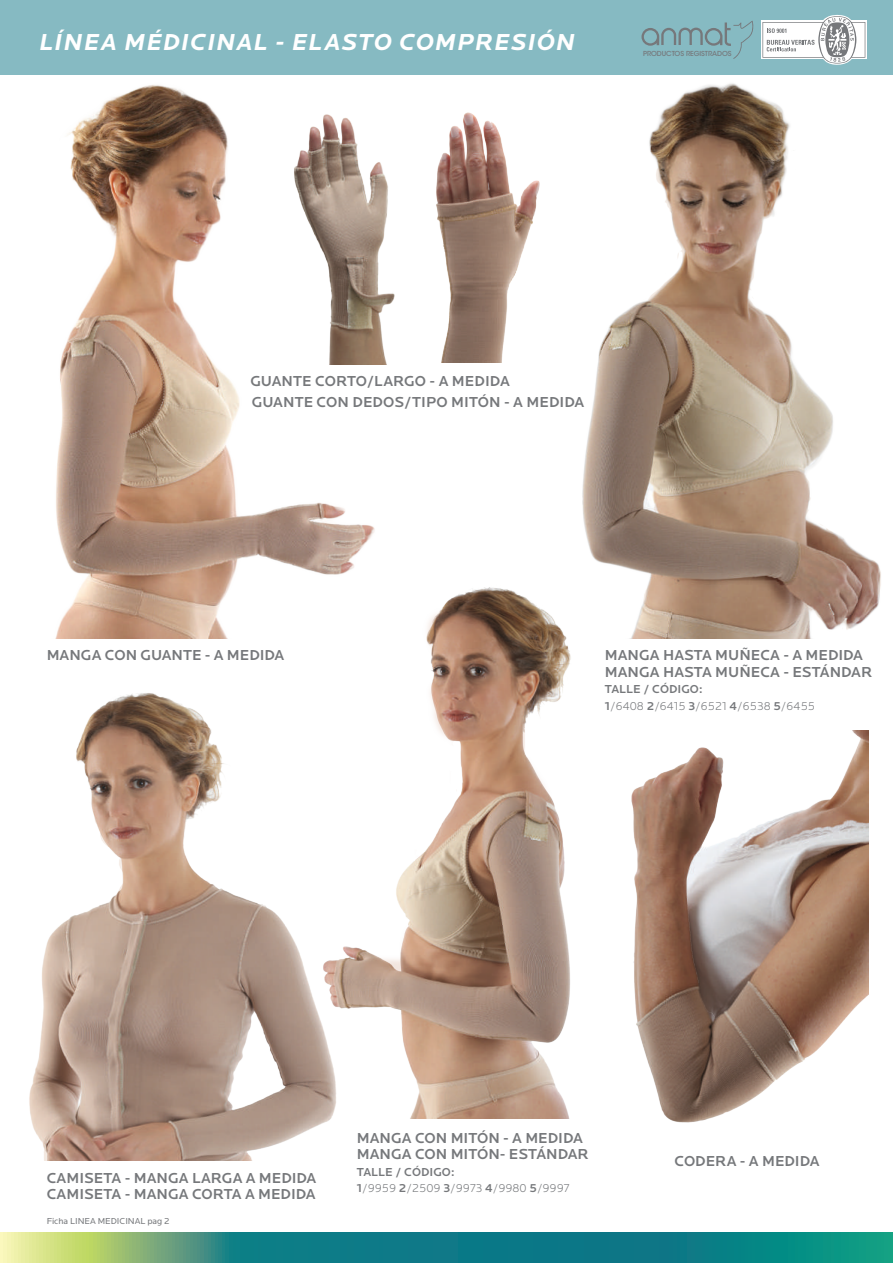
<style>
.page{position:relative;width:893px;height:1263px;background:#fff}
.page>*{position:absolute;margin:0;border:0;box-sizing:border-box;transform-origin:0 0}
.t1{font:italic 700 24px "Locator";letter-spacing:.05em;color:#fff}
.t2{font:500 15px/16.5px "Locator";color:#76787b}
.t3{font:300 12px/16.5px "Locator";letter-spacing:.005em;color:#76787b}
.t4{font:9px "Locator";letter-spacing:-.005em;color:#76787b}
.t5{font:500 6.9px "ITC Avant Garde Std";letter-spacing:-.01em;color:#76787b}
.s1{font-weight:500}
</style>
<div class="page">
<div style="left:0;top:0;width:893px;height:75px;background:#86bac2"></div>
<svg style="left:762px;top:14px;width:103px;height:42px;background:#d0d7d9"></svg>
<img style="left:55px;top:85px;width:332px;height:553px">
<img style="left:263px;top:565px;width:369px;height:553px">
<img style="left:433px;top:56px;width:448px;height:582px">
<img style="left:217px;top:105px;width:259px;height:259px">
<img style="left:389px;top:66px;width:198px;height:297px">
<svg style="left:0;top:1232px;width:893px;height:31px;background:#309084"></svg>
<svg style="left:641px;top:21px;width:114px;height:38px"></svg>
<img style="left:29px;top:674px;width:368px;height:486px">
<img style="left:573px;top:730px;width:296px;height:393px">
<h1 class="t1" style="left:39px;top:28px;width:537px">LÍNEA MÉDICINAL - ELASTO COMPRESIÓN</h1>
<p class="t5" style="left:643px;top:49px;width:90px">PRODUCTOS REGISTRADOS</p>
<p class="t2" style="left:250px;top:371px;width:336px;line-height:21px">GUANTE CORTO/LARGO - A MEDIDA<br>GUANTE CON DEDOS/TIPO MITÓN - A MEDIDA</p>
<p class="t2" style="left:47px;top:648px;width:239px">MANGA CON GUANTE - A MEDIDA</p>
<p class="t2" style="left:605px;top:648px;width:269px">MANGA HASTA MUÑECA - A MEDIDA<br>MANGA HASTA MUÑECA - ESTÁNDAR</p>
<p class="t3" style="left:605px;top:682px;width:212px"><span class="s1">TALLE / CÓDIGO:<br>1</span>/6408 <span class="s1">2</span>/6415 <span class="s1">3</span>/6521 <span class="s1">4</span>/6538 <span class="s1">5</span>/6455</p>
<p class="t2" style="left:47px;top:1170px;width:271px">CAMISETA - MANGA LARGA A MEDIDA<br>CAMISETA - MANGA CORTA A MEDIDA</p>
<p class="t4" style="left:47px;top:1216px;width:124px">Ficha LINEA MEDICINAL pag 2</p>
<p class="t2" style="left:357px;top:1130px;width:233px">MANGA CON MITÓN - A MEDIDA<br>MANGA CON MITÓN- ESTÁNDAR</p>
<p class="t3" style="left:357px;top:1164px;width:214px"><span class="s1">TALLE / CÓDIGO:<br>1</span>/9959 <span class="s1">2</span>/2509 <span class="s1">3</span>/9973 <span class="s1">4</span>/9980 <span class="s1">5</span>/9997</p>
<p class="t2" style="left:674px;top:1153px;width:147px">CODERA - A MEDIDA</p>
</div>
